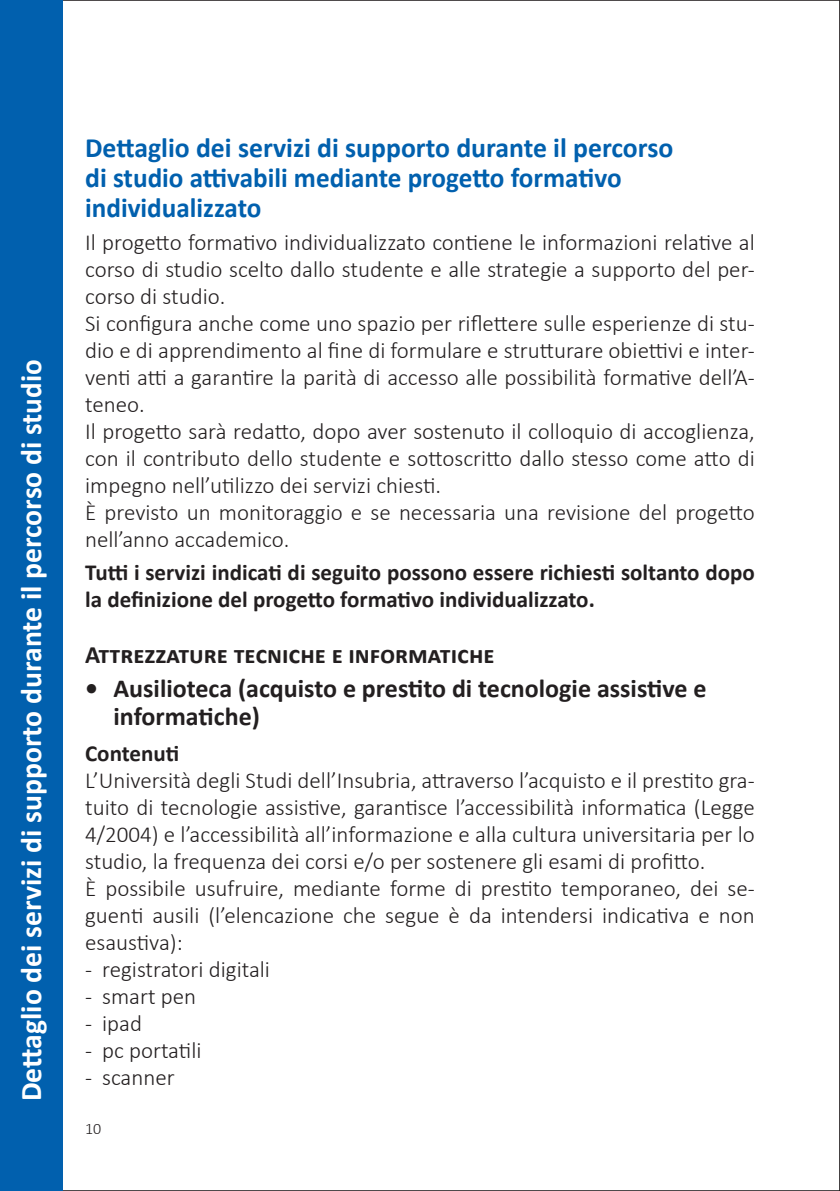
<style>
.page{position:relative;width:840px;height:1191px;background:#fff}
.page>*{position:absolute;margin:0;border:0;box-sizing:border-box;transform-origin:0 0}
.Titolo_bande__centra{font:700 30px "Calibri";color:#fff}
.Titoletti_BLU{font:700 28px/30px "Calibri";color:#0160ae}
.titoletti_bold_nero{font:700 26px/28px "Calibri";color:#231f20}
._1__titoletti_bold_n{font:700 25px "Calibri";color:#231f20}
.testo{font:300 23px/27px "Calibri";color:#231f20;text-align:justify}
.testo-2{font:700 23px/27px "Calibri";color:#231f20}
.testo_con_trattino{font:300 23px "Calibri";color:#231f20}
.titoletti_bold__con{font:700 23px "Calibri";color:#231f20}
.t1{font:300 16px "Calibri";color:#231f20}
</style>
<div class="page">
<svg style="left:839px;top:0;width:1px;height:1191px"></svg>
<div style="left:0;top:0;width:62px;height:1191px;background:#0160ae"></div>
<p class="Titolo_bande__centra" style="left:12px;top:1101px;width:743px;rotate:-90deg">Dettaglio dei servizi di supporto durante il percorso di studio</p>
<p class="Titoletti_BLU" style="left:85px;top:133px;width:589px">Dettaglio dei servizi di supporto durante il percorso di studio attivabili mediante progetto formativo individualizzato</p>
<p class="testo" style="left:85px;top:228px;width:670px">Il progetto formativo individualizzato contiene le informazioni relative al corso di studio scelto dallo studente e alle strategie a supporto del per&shy;corso di studio.</p>
<p class="testo" style="left:85px;top:309px;width:670px">Si configura anche come uno spazio per riflettere sulle esperienze di stu&shy;dio e di apprendimento al fine di formulare e strutturare obiettivi e inter&shy;venti atti a garantire la parità di accesso alle possibilità formative dell’A&shy;teneo.</p>
<p class="testo" style="left:85px;top:417px;width:670px">Il progetto sarà redatto, dopo aver sostenuto il colloquio di accoglienza, con il contributo dello studente e sottoscritto dallo stesso come atto di impegno nell’utilizzo dei servizi chiesti.</p>
<p class="testo" style="left:85px;top:498px;width:670px">È previsto un monitoraggio e se necessaria una revisione del progetto nell’anno accademico.</p>
<p class="testo-2" style="left:85px;top:558px;width:671px">Tutti i servizi indicati di seguito possono essere richiesti soltanto dopo la definizione del progetto formativo individualizzato.</p>
<p class="_1__titoletti_bold_n" style="left:85px;top:639px;width:410px">Attrezzature tecniche e informatiche</p>
<p class="titoletti_bold_nero" style="left:113px;top:674px;width:594px;text-indent:-28px">• Ausilioteca (acquisto e prestito di tecnologie assistive e informatiche)</p>
<p class="titoletti_bold__con" style="left:85px;top:738px;width:96px">Contenuti</p>
<p class="testo" style="left:85px;top:766px;width:670px">L’Università degli Studi dell’Insubria, attraverso l’acquisto e il prestito gra&shy;tuito di tecnologie assistive, garantisce l’accessibilità informatica (Legge 4/2004) e l’accessibilità all’informazione e alla cultura universitaria per lo studio, la frequenza dei corsi e/o per sostenere gli esami di profitto.</p>
<p class="testo" style="left:85px;top:874px;width:670px">È possibile usufruire, mediante forme di prestito temporaneo, dei se&shy;guenti ausili (l’elencazione che segue è da intendersi indicativa e non esaustiva):</p>
<p class="testo_con_trattino" style="left:85px;top:954px;width:186px">- registratori digitali</p>
<p class="testo_con_trattino" style="left:85px;top:981px;width:112px">- smart pen</p>
<p class="testo_con_trattino" style="left:85px;top:1008px;width:58px">- ipad</p>
<p class="testo_con_trattino" style="left:85px;top:1035px;width:118px">- pc portatili</p>
<p class="testo_con_trattino" style="left:85px;top:1062px;width:91px">- scanner</p>
<p class="t1" style="left:85px;top:1119px;width:18px">10</p>
</div>
